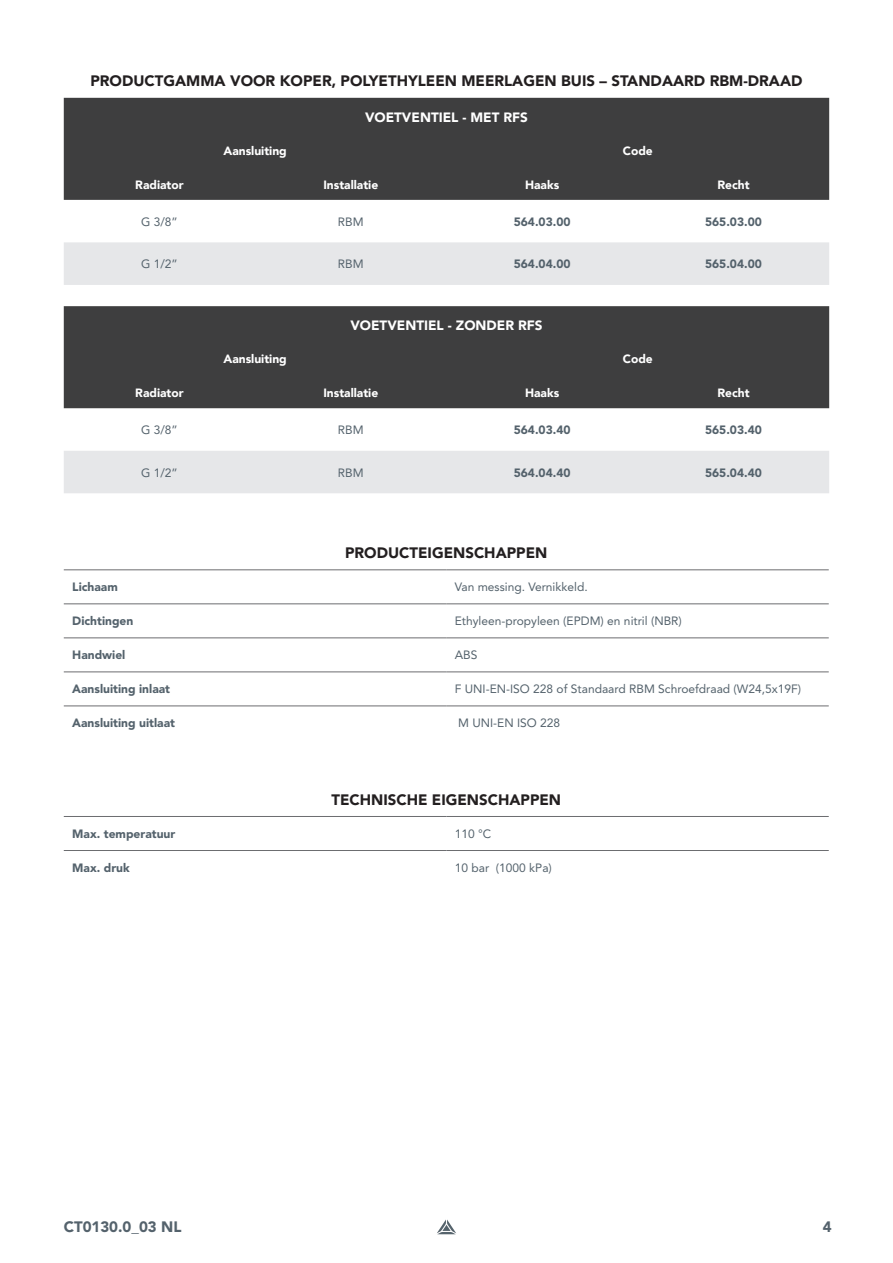
<style>
.page{position:relative;width:893px;height:1263px;background:#fff}
.page>*{position:absolute;margin:0;border:0;box-sizing:border-box;transform-origin:0 0}
.t1{font:900 15px "Avenir LT Pro";color:#231f20}
.t2{font:900 15px "Avenir LT Pro";color:#54626c}
.t3{font:900 13.5px "Avenir";color:#fff}
.t4{font:12px "Avenir LT Pro";color:#54626c}
.t5{font:900 12px "Avenir LT Pro";color:#54626c}
.t6{font:900 12px "Avenir";color:#fff}
</style>
<div class="page">
<svg style="left:437px;top:1219px;width:19px;height:15px"></svg>
<div style="left:64px;top:98px;width:765px;height:102px;background:#3e3e3f"></div>
<div style="left:64px;top:242px;width:765px;height:43px;background:#e6e7e9"></div>
<div style="left:64px;top:306px;width:765px;height:102px;background:#3e3e3f"></div>
<div style="left:64px;top:451px;width:765px;height:42px;background:#e6e7e9"></div>
<hr style="left:64px;top:570px;width:382px;height:1px;background:#6c6d70">
<hr style="left:446px;top:570px;width:383px;height:1px;background:#6c6d70">
<hr style="left:64px;top:604px;width:382px;height:1px;background:#6c6d70">
<hr style="left:446px;top:604px;width:383px;height:1px;background:#6c6d70">
<hr style="left:64px;top:638px;width:382px;height:1px;background:#6c6d70">
<hr style="left:446px;top:638px;width:383px;height:1px;background:#6c6d70">
<hr style="left:64px;top:672px;width:382px;height:1px;background:#6c6d70">
<hr style="left:446px;top:672px;width:383px;height:1px;background:#6c6d70">
<hr style="left:64px;top:706px;width:382px;height:1px;background:#6c6d70">
<hr style="left:446px;top:706px;width:383px;height:1px;background:#6c6d70">
<hr style="left:64px;top:816px;width:382px;height:1px;background:#6c6d70">
<hr style="left:446px;top:816px;width:383px;height:1px;background:#6c6d70">
<hr style="left:64px;top:850px;width:382px;height:1px;background:#6c6d70">
<hr style="left:446px;top:850px;width:383px;height:1px;background:#6c6d70">
<p class="t1" style="left:90px;top:72px;width:714px">PRODUCTGAMMA VOOR KOPER, POLYETHYLEEN MEERLAGEN BUIS – STANDAARD RBM-DRAAD</p>
<p class="t3" style="left:365px;top:105px;width:164px">VOETVENTIEL - MET RFS</p>
<p class="t6" style="left:223px;top:140px;width:65px">Aansluiting</p>
<p class="t6" style="left:623px;top:140px;width:31px">Code</p>
<p class="t6" style="left:135px;top:174px;width:50px">Radiator</p>
<p class="t6" style="left:323px;top:174px;width:56px">Installatie</p>
<p class="t6" style="left:525px;top:174px;width:36px">Haaks</p>
<p class="t6" style="left:717px;top:174px;width:34px">Recht</p>
<p class="t4" style="left:141px;top:214px;width:38px">G 3/8”</p>
<p class="t4" style="left:338px;top:214px;width:27px">RBM</p>
<p class="t5" style="left:514px;top:214px;width:58px">564.03.00</p>
<p class="t5" style="left:705px;top:214px;width:58px">565.03.00</p>
<p class="t4" style="left:141px;top:257px;width:38px">G 1/2”</p>
<p class="t4" style="left:338px;top:257px;width:27px">RBM</p>
<p class="t5" style="left:514px;top:257px;width:58px">564.04.00</p>
<p class="t5" style="left:705px;top:257px;width:58px">565.04.00</p>
<p class="t3" style="left:350px;top:314px;width:194px">VOETVENTIEL - ZONDER RFS</p>
<p class="t6" style="left:223px;top:349px;width:65px">Aansluiting</p>
<p class="t6" style="left:623px;top:349px;width:31px">Code</p>
<p class="t6" style="left:135px;top:383px;width:50px">Radiator</p>
<p class="t6" style="left:323px;top:383px;width:56px">Installatie</p>
<p class="t6" style="left:525px;top:383px;width:36px">Haaks</p>
<p class="t6" style="left:717px;top:383px;width:34px">Recht</p>
<p class="t4" style="left:141px;top:422px;width:38px">G 3/8”</p>
<p class="t4" style="left:338px;top:422px;width:27px">RBM</p>
<p class="t5" style="left:514px;top:423px;width:58px">564.03.40</p>
<p class="t5" style="left:705px;top:423px;width:58px">565.03.40</p>
<p class="t4" style="left:141px;top:465px;width:38px">G 1/2”</p>
<p class="t4" style="left:338px;top:465px;width:27px">RBM</p>
<p class="t5" style="left:514px;top:465px;width:58px">564.04.40</p>
<p class="t5" style="left:705px;top:465px;width:58px">565.04.40</p>
<p class="t1" style="left:345px;top:544px;width:204px">PRODUCTEIGENSCHAPPEN</p>
<p class="t5" style="left:72px;top:580px;width:47px">Lichaam</p>
<p class="t4" style="left:455px;top:580px;width:134px">Van messing. Vernikkeld.</p>
<p class="t5" style="left:72px;top:614px;width:63px">Dichtingen</p>
<p class="t4" style="left:455px;top:614px;width:229px">Ethyleen-propyleen (EPDM) en nitril (NBR)</p>
<p class="t5" style="left:72px;top:648px;width:55px">Handwiel</p>
<p class="t4" style="left:455px;top:648px;width:24px">ABS</p>
<p class="t5" style="left:72px;top:682px;width:99px">Aansluiting inlaat</p>
<p class="t4" style="left:455px;top:682px;width:348px">F UNI-EN-ISO 228 of Standaard RBM Schroefdraad (W24,5x19F)</p>
<p class="t5" style="left:72px;top:716px;width:104px">Aansluiting uitlaat</p>
<p class="t4" style="left:458px;top:716px;width:104px">M UNI-EN ISO 228</p>
<p class="t1" style="left:331px;top:791px;width:231px">TECHNISCHE EIGENSCHAPPEN</p>
<p class="t5" style="left:72px;top:826px;width:105px">Max. temperatuur</p>
<p class="t4" style="left:455px;top:826px;width:38px">110 °C</p>
<p class="t5" style="left:72px;top:861px;width:59px">Max. druk</p>
<p class="t4" style="left:455px;top:860px;width:99px">10 bar (1000 kPa)</p>
<p class="t2" style="left:64px;top:1218px;width:119px">CT0130.0_03 NL</p>
<p class="t2" style="left:823px;top:1218px;width:10px">4</p>
</div>
